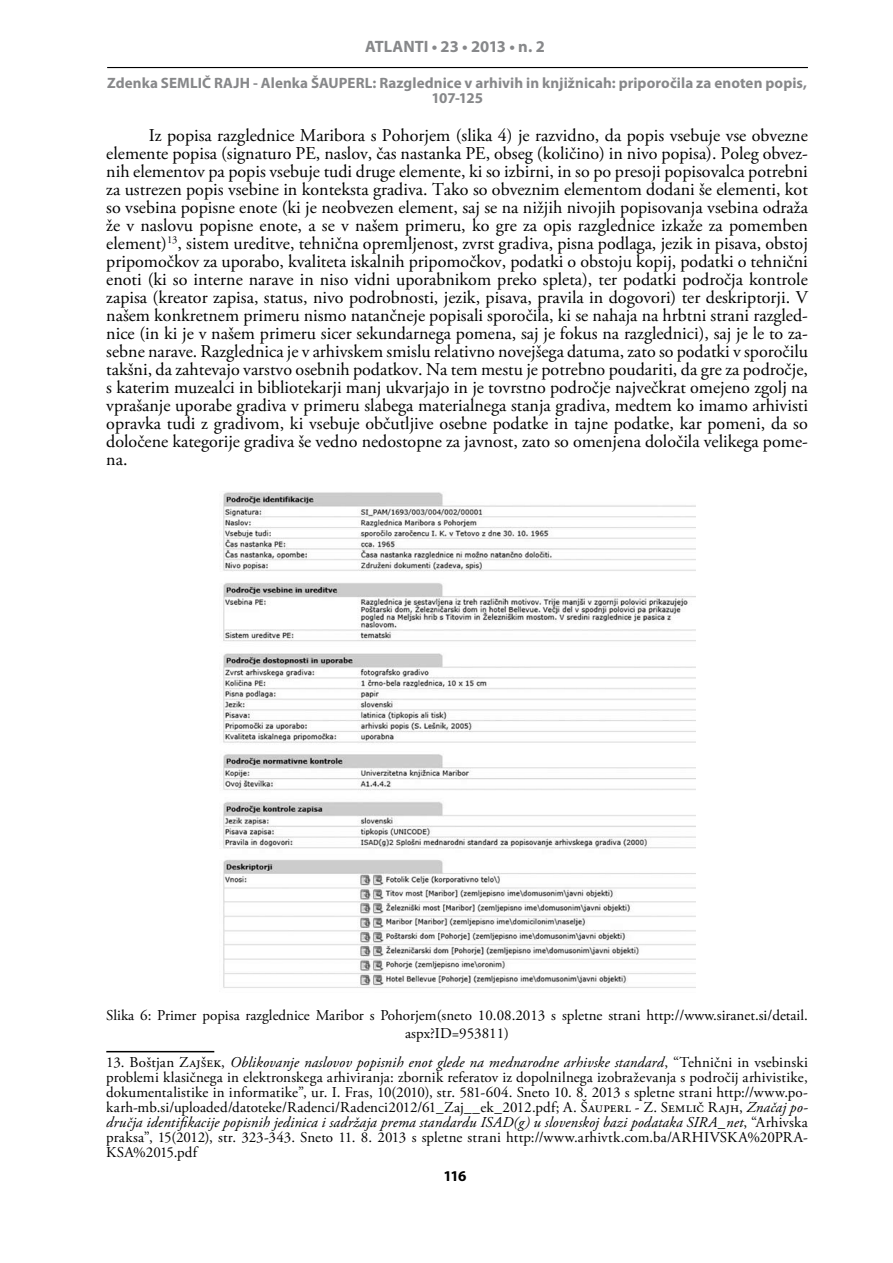
<style>
.page{position:relative;width:893px;height:1263px;background:#fff}
.page>*{position:absolute;margin:0;border:0;box-sizing:border-box;transform-origin:0 0}
.t1{font:18px/18px "Adobe Garamond Pro";color:#000;text-align:justify}
.t2{font:700 16.5px "Myriad Pro";letter-spacing:-.005em;color:#87888a}
.t3{font:15px/15px "Adobe Garamond Pro";color:#000;text-align:center}
.t4{font:700 15px/15px "Myriad Pro";letter-spacing:.005em;color:#87888a;text-align:center}
.t5{font:700 15px "Myriad Pro";color:#000}
.s1{font-style:italic}
</style>
<div class="page">
<hr style="left:107px;top:67px;width:701px;height:1px;background:#000">
<img style="left:223px;top:492px;width:472px;height:496px">
<hr style="left:106px;top:1051px;width:108px;height:1px;background:#000">
<p class="t2" style="left:365px;top:35px;width:181px">ATLANTI • 23 • 2013 • n. 2</p>
<p class="t4" style="left:107px;top:75px;width:701px">Zdenka SEMLIČ RAJH - Alenka ŠAUPERL: Razglednice v arhivih in knjižnicah: priporočila za enoten popis,<br>107-125</p>
<p class="t1" style="left:106px;top:127px;width:703px;text-indent:43px">Iz popisa razglednice Maribora s Pohorjem (slika 4) je razvidno, da popis vsebuje vse obvezne elemente popisa (signaturo PE, naslov, čas nastanka PE, obseg (količino) in nivo popisa). Poleg obvez&shy;nih elementov pa popis vsebuje tudi druge elemente, ki so izbirni, in so po presoji popisovalca potrebni za ustrezen popis vsebine in konteksta gradiva. Tako so obveznim elementom dodani še elementi, kot so vsebina popisne enote (ki je neobvezen element, saj se na nižjih nivojih popisovanja vsebina odraža že v naslovu popisne enote, a se v našem primeru, ko gre za opis razglednice izkaže za pomemben element)<sup>13</sup>, sistem ureditve, tehnična opremljenost, zvrst gradiva, pisna podlaga, jezik in pisava, obstoj pripomočkov za uporabo, kvaliteta iskalnih pripomočkov, podatki o obstoju kopij, podatki o tehnični enoti (ki so interne narave in niso vidni uporabnikom preko spleta), ter podatki področja kontrole zapisa (kreator zapisa, status, nivo podrobnosti, jezik, pisava, pravila in dogovori) ter deskriptorji. V našem konkretnem primeru nismo natančneje popisali sporočila, ki se nahaja na hrbtni strani razgled&shy;nice (in ki je v našem primeru sicer sekundarnega pomena, saj je fokus na razglednici), saj je le to za&shy;sebne narave. Razglednica je v arhivskem smislu relativno novejšega datuma, zato so podatki v sporočilu takšni, da zahtevajo varstvo osebnih podatkov. Na tem mestu je potrebno poudariti, da gre za področje, s katerim muzealci in bibliotekarji manj ukvarjajo in je tovrstno področje največkrat omejeno zgolj na vprašanje uporabe gradiva v primeru slabega materialnega stanja gradiva, medtem ko imamo arhivisti opravka tudi z gradivom, ki vsebuje občutljive osebne podatke in tajne podatke, kar pomeni, da so določene kategorije gradiva še vedno nedostopne za javnost, zato so omenjena določila velikega pome&shy;na.</p>
<p class="t3" style="left:106px;top:1006px;width:703px;line-height:18px">Slika 6: Primer popisa razglednice Maribor s Pohorjem(sneto 10.08.2013 s spletne strani http://www.siranet.si/detail. aspx?ID=953811)</p>
<p class="t3" style="left:106px;top:1055px;width:703px;text-align:justify">13. Boštjan Zajšek, <span class="s1">Oblikovanje naslovov popisnih enot glede na mednarodne arhivske standard</span>, “Tehnični in vsebinski problemi klasičnega in elektronskega arhiviranja: zbornik referatov iz dopolnilnega izobraževanja s področij arhivistike, dokumentalistike in informatike”, ur. I. Fras, 10(2010), str. 581-604. Sneto 10. 8. 2013 s spletne strani http://www.po&shy;karh-mb.si/uploaded/datoteke/Radenci/Radenci2012/61_Zaj__ek_2012.pdf; A. Šauperl - Z. Semlič Rajh, <span class="s1">Značaj po&shy;dručja identifikacije popisnih jedinica i sadržaja prema standardu ISAD(g) u slovenskoj bazi podataka SIRA_net</span>, “Arhivska praksa”, 15(2012), str. 323-343. Sneto 11. 8. 2013 s spletne strani http://www.arhivtk.com.ba/ARHIVSKA%20PRA-KSA%2015.pdf</p>
<p class="t5" style="left:443px;top:1166px;width:25px">116</p>
</div>
